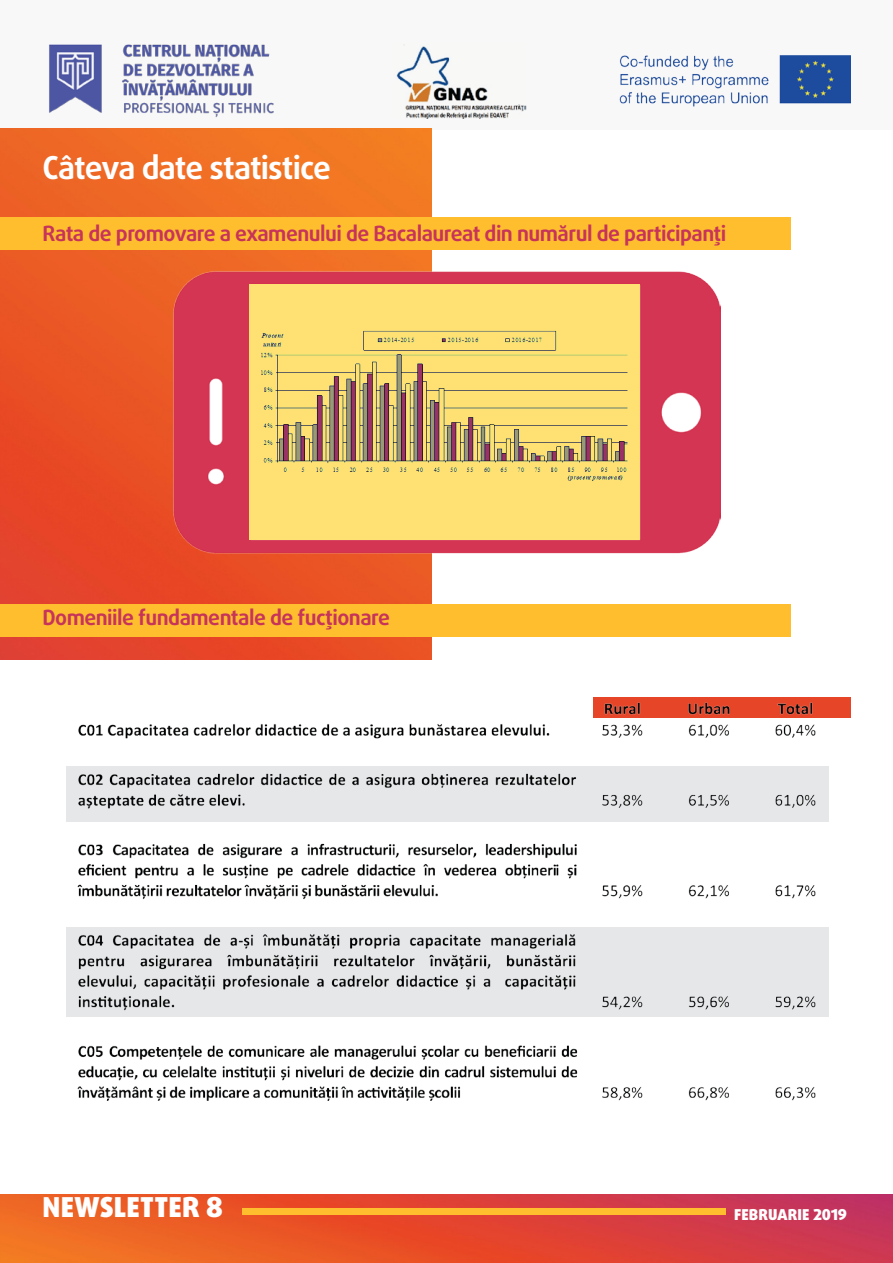
<style>
.page{position:relative;width:893px;height:1263px;background:#fff}
.page>*{position:absolute;margin:0;border:0;box-sizing:border-box;transform-origin:0 0}
.t1{font:700 31.5px "Daxline Pro";letter-spacing:-.03em;color:#fff}
.t2{font:900 27.45px "Daxline Pro";letter-spacing:.01em;color:#fff}
.t3{font:700 21px "Daxline Pro";letter-spacing:-.025em;color:#c7345a}
.t4{font:900 15px "Daxline Pro";letter-spacing:.01em;color:#fff}
</style>
<div class="page">
<div style="left:0;top:0;width:893px;height:129px;background:#f8f8f9"></div>
<img style="left:0;top:1195px;width:893px;height:68px">
<img style="left:49px;top:44px;width:801px;height:74px">
<div style="left:242px;top:1208px;width:483px;height:6px;background:#ffbe2e"></div>
<img style="left:0;top:128px;width:432px;height:531px">
<div style="left:0;top:217px;width:791px;height:33px;background:#ffbe2e"></div>
<div style="left:0;top:604px;width:791px;height:33px;background:#ffbe2e"></div>
<div style="left:593px;top:697px;width:257px;height:21px;background:#e64528"></div>
<img style="left:172px;top:270px;width:549px;height:283px">
<div style="left:249px;top:284px;width:391px;height:256px;background:#ffe072"></div>
<img style="left:261px;top:330px;width:367px;height:151px">
<div style="left:66px;top:766px;width:762px;height:56px;background:#e6e7e8"></div>
<div style="left:66px;top:927px;width:762px;height:89px;background:#e6e7e8"></div>
<img style="left:77px;top:702px;width:739px;height:399px">
<h1 class="t1" style="left:43px;top:147px;width:290px">Câteva date statistice</h1>
<p class="t3" style="left:43px;top:219px;width:685px">Rata de promovare a examenului de Bacalaureat din numărul de participanți</p>
<p class="t3" style="left:43px;top:603px;width:349px">Domeniile fundamentale de fucționare</p>
<h2 class="t2" style="left:43px;top:1188px;width:182px">NEWSLETTER 8</h2>
<p class="t4" style="left:734px;top:1204px;width:114px">FEBRUARIE 2019</p>
</div>
